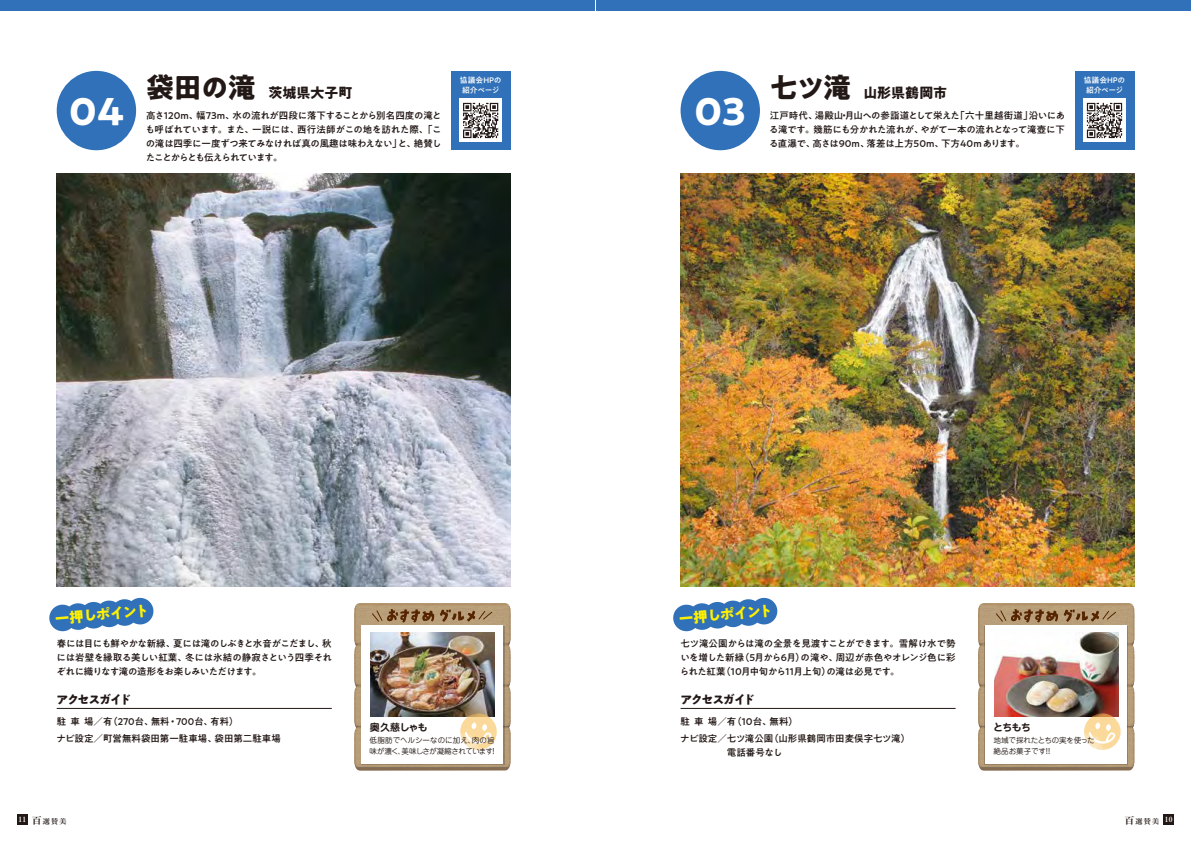
<style>
.page{position:relative;width:1191px;height:842px;background:#fff}
.page>*{position:absolute;margin:0;border:0;box-sizing:border-box;transform-origin:0 0}
.t1{font:700 37px "PA1 Gothic Std";color:#fff}
.t2{font:700 28px "PA1 Gothic Std";letter-spacing:-.035em;color:#221815}
.t3{font:700 14.5px "PA1 Gothic Std";color:#fff100}
.t4{font:700 14px "PA1 Gothic Std";color:#221815}
.t5{font:700 12px "PA1 Gothic Std";letter-spacing:-.125em;color:#221815}
.t6{font:700 10px "Jun 501 Pro";letter-spacing:-.065em;color:#221815}
.t7{font:500 9.5px/14px "PA1 Gothic Std";letter-spacing:-.025em;color:#221815;text-align:right}
.t8{font:500 9.5px/14px "PA1 Gothic Std";letter-spacing:-.055em;color:#221815}
.t9{font:500 9.5px "PA1 Gothic Std";color:#221815}
.t10{font:500 9.5px "PA1 Gothic Std";letter-spacing:-.045em;color:#221815}
.t11{font:500 9.5px "PA1 Gothic Std";letter-spacing:.005em;color:#221815}
.t12{font:500 9.5px "PA1 Gothic Std";letter-spacing:-.075em;color:#221815}
.t13{font:500 9.5px "PA1 Gothic Std";letter-spacing:-.06em;color:#221815}
.t14{font:500 9.5px/14px "PA1 Gothic Std";letter-spacing:-.005em;color:#221815}
.t15{font:500 7.8px/10.5px "PA1 Gothic Std";letter-spacing:-.06em;color:#fff}
.t16{font:7.5px "Jun 201 Pro";letter-spacing:-.065em;color:#221815}
.t17{font:7.5px "Jun 201 Pro";letter-spacing:-.035em;color:#221815}
.t18{font:7.5px "Jun 201 Pro";letter-spacing:-.01em;color:#221815}
.t19{font:7.5px "Jun 201 Pro";letter-spacing:.01em;color:#221815}
.t20{font:700 7.1px "Ryumin Pro";letter-spacing:.1em;color:#221815;scale:1.05 1}
.t21{font:700 7.1px "Ryumin Pro";color:#fff;scale:1.05 1}
.s1{font-size:9.5px}
</style>
<div class="page">
<div style="left:0;top:0;width:595px;height:11px;background:#3071b9"></div>
<div style="left:596px;top:0;width:595px;height:11px;background:#3071b9"></div>
<div style="left:57px;top:71px;width:79px;height:79px;background:#3071b9;border-radius:50%"></div>
<div style="left:680px;top:71px;width:80px;height:79px;background:#3071b9;border-radius:50%"></div>
<div style="left:451px;top:71px;width:59px;height:78px;background:#3071b9"></div>
<div style="left:1074px;top:71px;width:60px;height:78px;background:#3071b9"></div>
<div style="left:459px;top:98px;width:43px;height:43px;background:#fff"></div>
<div style="left:1083px;top:98px;width:42px;height:43px;background:#fff"></div>
<svg style="left:49px;top:597px;width:105px;height:35px"></svg>
<svg style="left:673px;top:597px;width:105px;height:35px"></svg>
<hr style="left:680px;top:708px;width:275px;height:1px;background:#221815">
<img style="left:680px;top:174px;width:454px;height:413px">
<div style="left:1083px;top:99px;width:42px;height:43px;background:linear-gradient(to right,#fff,#fff)"></div>
<svg style="left:1086px;top:103px;width:36px;height:35px"></svg>
<hr style="left:57px;top:708px;width:275px;height:1px;background:#221815">
<img style="left:57px;top:174px;width:453px;height:413px">
<div style="left:459px;top:99px;width:43px;height:43px;background:#fff"></div>
<svg style="left:463px;top:103px;width:35px;height:35px"></svg>
<img style="left:978px;top:603px;width:156px;height:168px">
<img style="left:354px;top:603px;width:156px;height:168px">
<div style="left:17px;top:814px;width:10px;height:11px;background:#221815"></div>
<div style="left:1163px;top:814px;width:11px;height:11px;background:#221815"></div>
<h1 class="t1" style="left:69px;top:87px;width:57px">04</h1>
<h2 class="t2" style="left:146px;top:70px;width:111px">袋田の滝</h2>
<p class="t7" style="left:233px;top:109px;width:211px">水の流れが四段に落下することから別名四度の滝と</p>
<h3 class="t4" style="left:268px;top:84px;width:85px">茨城県大子町</h3>
<p class="t7" style="left:146px;top:109px;width:54px">高さ120m、</p>
<p class="t7" style="left:196px;top:109px;width:40px">幅73m、</p>
<p class="t7" style="left:297px;top:123px;width:146px">西行法師がこの地を訪れた際、「こ</p>
<p class="t8" style="left:145px;top:123px;width:110px">も呼ばれています。また、</p>
<p class="t7" style="left:252px;top:123px;width:49px">一説には、</p>
<h2 class="t2" style="left:770px;top:70px;width:83px">七ツ滝</h2>
<p class="t15" style="left:460px;top:75px;width:43px">協議会ＨＰの紹介ページ</p>
<p class="t15" style="left:1083px;top:75px;width:43px">協議会ＨＰの紹介ページ</p>
<h3 class="t4" style="left:863px;top:84px;width:85px">山形県鶴岡市</h3>
<h1 class="t1" style="left:694px;top:87px;width:54px">03</h1>
<p class="t7" style="left:955px;top:109px;width:78px">「六十里越街道」</p>
<p class="t13" style="left:814px;top:110px;width:147px">湯殿山月山への参詣道として栄えた</p>
<p class="t7" style="left:770px;top:109px;width:49px">江戸時代、</p>
<p class="t7" style="left:1028px;top:109px;width:38px">沿いにあ</p>
<p class="t7" style="left:839px;top:109px;width:11px">・</p>
<p class="t7" style="left:769px;top:123px;width:156px">る滝です。幾筋にも分かれた流れが、</p>
<p class="t10" style="left:920px;top:124px;width:146px">やがて一本の流れとなって滝壺に下</p>
<p class="t8" style="left:146px;top:137px;width:272px">の滝は四季に一度ずつ来てみなければ真の風趣は味わえないと」、たことからとも伝えられています。</p>
<p class="t7" style="left:414px;top:137px;width:29px">絶賛し</p>
<p class="t11" style="left:866px;top:138px;width:79px">落差は上方50m、</p>
<p class="t7" style="left:769px;top:137px;width:48px">る直瀑で、</p>
<p class="t7" style="left:812px;top:137px;width:59px">高さは90m、</p>
<p class="t11" style="left:941px;top:138px;width:85px">下方40m あります。</p>
<h3 class="t3" style="left:54px;top:609px;width:96px;rotate:-5deg">一押しポイント</h3>
<h3 class="t3" style="left:678px;top:609px;width:96px;rotate:-5deg">一押しポイント</h3>
<p class="t12" style="left:173px;top:638px;width:153px">夏には滝のしぶきと水音がこだまし、</p>
<p class="t8" style="left:57px;top:638px;width:120px">春には目にも鮮やかな新緑、</p>
<p class="t7" style="left:322px;top:638px;width:11px">秋</p>
<p class="t7" style="left:56px;top:652px;width:207px;text-align:left">には岩壁を縁取る美しい紅葉、<br>ぞれに織りなす滝の造形をお楽しみいただけます。</p>
<p class="t5" style="left:57px;top:692px;width:76px">アクセスガイド</p>
<p class="t7" style="left:211px;top:715px;width:29px">有料(</p>
<p class="t7" style="left:185px;top:652px;width:148px">冬には氷結の静寂さという四季それ</p>
<p class="t7" style="left:57px;top:715px;width:98px">駐車場／（有 270台、</p>
<p class="t7" style="left:151px;top:715px;width:63px">無料・700台、</p>
<p class="t9" style="left:56px;top:733px;width:162px">ナビ設定／町営無料袋田第一駐車場、</p>
<p class="t9" style="left:215px;top:733px;width:68px">袋田第二駐車場</p>
<p class="t6" style="left:370px;top:719px;width:59px">奥久慈しゃも</p>
<p class="t19" style="left:369px;top:734px;width:107px">低脂肪でヘルシーなのに加え、</p>
<p class="t18" style="left:472px;top:734px;width:24px">肉の旨</p>
<p class="t16" style="left:369px;top:745px;width:125px">味が濃く美味しさが凝縮されています</p>
<p class="t18" style="left:398px;top:745px;width:9px">、</p>
<p class="t18" style="left:490px;top:745px;width:9px">!</p>
<p class="t7" style="left:680px;top:638px;width:276px">七ツ滝公園からは滝の全景を見渡すことができます。雪解け水で勢周辺が赤色やオレンジ色に彩</p>
<p class="t7" style="left:740px;top:652px;width:43px">（5月から</p>
<p class="t7" style="left:786px;top:652px;width:20px">月）</p>
<p class="t10" style="left:680px;top:652px;width:65px">いを増した新緑</p>
<p class="t7" style="left:800px;top:652px;width:39px">の滝や、</p>
<p class="t7" style="left:779px;top:652px;width:11px">６</p>
<p class="t7" style="left:721px;top:666px;width:11px">（</p>
<p class="t5" style="left:680px;top:692px;width:76px">アクセスガイド</p>
<p class="t7" style="left:793px;top:666px;width:39px">月上旬）</p>
<p class="t7" style="left:741px;top:666px;width:46px">月中旬から</p>
<p class="t8" style="left:680px;top:666px;width:65px">られた紅葉１０</p>
<p class="t7" style="left:826px;top:666px;width:75px">の滝は必見です。</p>
<p class="t7" style="left:782px;top:666px;width:15px">１１</p>
<p class="t7" style="left:680px;top:715px;width:62px">駐車場／（有</p>
<p class="t7" style="left:769px;top:715px;width:30px">無料(</p>
<p class="t7" style="left:739px;top:715px;width:34px">１０台、</p>
<p class="t9" style="left:769px;top:733px;width:143px">（山形県鶴岡市田麦俣字七ツ滝(</p>
<p class="t14" style="left:727px;top:732px;width:57px;text-indent:-47px">ナビ設定／七ツ滝公園電話番号なし</p>
<p class="t20" style="left:32px;top:815px;width:35px"><span class="s1">百</span>選賛美</p>
<p class="t21" style="left:18px;top:814px;width:9px">11</p>
<p class="t6" style="left:993px;top:719px;width:39px">とちもち</p>
<p class="t17" style="left:993px;top:734px;width:102px">地域で採れたとちの実を使った</p>
<p class="t18" style="left:993px;top:745px;width:54px">絶品お菓子です</p>
<p class="t18" style="left:1043px;top:745px;width:11px">!!</p>
<p class="t20" style="left:1124px;top:815px;width:35px"><span class="s1">百</span>選賛美</p>
<p class="t21" style="left:1164px;top:814px;width:9px">10</p>
</div>
